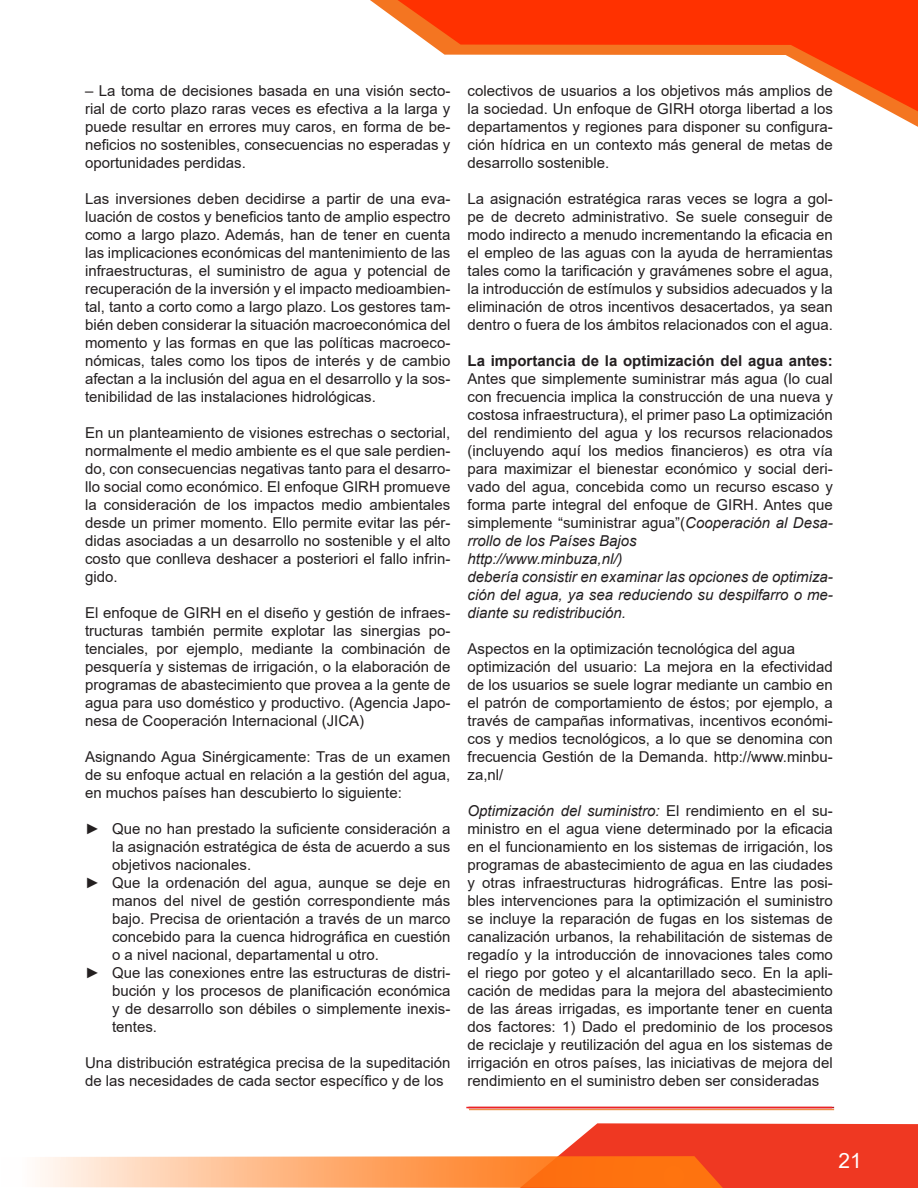
<style>
.page{position:relative;width:918px;height:1188px;background:#fff}
.page>*{position:absolute;margin:0;border:0;box-sizing:border-box;transform-origin:0 0}
.t1{font:21px "Arial";color:#fff}
.Párrafos{font:15px/18px "Arial";color:#231f20;text-align:justify}
.Párrafos-2{font:italic 15px/18px "Arial";color:#231f20;text-align:justify}
.s1{font-weight:700}
.s2{font-style:italic}
</style>
<div class="page">
<svg style="left:37px;top:1123px;width:881px;height:65px"></svg>
<hr style="left:468px;top:1107px;width:366px;height:1px;background:#b61a25">
<hr style="left:469px;top:1109px;width:365px;height:1px;background:#ea7d22">
<hr style="left:466px;top:1107px;width:366px;height:1px;background:#ee2123">
<svg style="left:370px;top:0;width:548px;height:127px"></svg>
<svg style="left:398px;top:0;width:520px;height:111px"></svg>
<p class="Párrafos" style="left:85px;top:82px;width:367px">– La toma de decisiones basada en una visión secto&shy;rial de corto plazo raras veces es efectiva a la larga y puede resultar en errores muy caros, en forma de be&shy;neficios no sostenibles, consecuencias no esperadas y oportunidades perdidas.</p>
<p class="Párrafos" style="left:85px;top:190px;width:367px">Las inversiones deben decidirse a partir de una eva&shy;luación de costos y beneficios tanto de amplio espectro como a largo plazo. Además, han de tener en cuenta las implicaciones económicas del mantenimiento de las infraestructuras, el suministro de agua y potencial de recuperación de la inversión y el impacto medioambien&shy;tal, tanto a corto como a largo plazo. Los gestores tam&shy;bién deben considerar la situación macroeconómica del momento y las formas en que las políticas macroeco&shy;nómicas, tales como los tipos de interés y de cambio afectan a la inclusión del agua en el desarrollo y la sos&shy;tenibilidad de las instalaciones hidrológicas.</p>
<p class="Párrafos" style="left:85px;top:424px;width:367px">En un planteamiento de visiones estrechas o sectorial, normalmente el medio ambiente es el que sale perdien&shy;do, con consecuencias negativas tanto para el desarro&shy;llo social como económico. El enfoque GIRH promueve la consideración de los impactos medio ambientales desde un primer momento. Ello permite evitar las pér&shy;didas asociadas a un desarrollo no sostenible y el alto costo que conlleva deshacer a posteriori el fallo infrin&shy;gido.</p>
<p class="Párrafos" style="left:85px;top:604px;width:367px">El enfoque de GIRH en el diseño y gestión de infraes&shy;tructuras también permite explotar las sinergias po&shy;tenciales, por ejemplo, mediante la combinación de pesquería y sistemas de irrigación, o la elaboración de programas de abastecimiento que provea a la gente de agua para uso doméstico y productivo. (Agencia Japo&shy;nesa de Cooperación Internacional (JICA)</p>
<p class="Párrafos" style="left:85px;top:748px;width:367px">Asignando Agua Sinérgicamente: Tras de un examen de su enfoque actual en relación a la gestión del agua, en muchos países han descubierto lo siguiente:</p>
<p class="Párrafos" style="left:112px;top:820px;width:340px;text-indent:-27px">► Que no han prestado la suficiente consideración a la asignación estratégica de ésta de acuerdo a sus objetivos nacionales.</p>
<p class="Párrafos" style="left:112px;top:874px;width:340px;text-indent:-27px">► Que la ordenación del agua, aunque se deje en manos del nivel de gestión correspondiente más bajo. Precisa de orientación a través de un marco concebido para la cuenca hidrográfica en cuestión o a nivel nacional, departamental u otro.</p>
<p class="Párrafos" style="left:112px;top:964px;width:340px;text-indent:-27px">► Que las conexiones entre las estructuras de distri&shy;bución y los procesos de planificación económica y de desarrollo son débiles o simplemente inexis&shy;tentes.</p>
<p class="Párrafos" style="left:85px;top:1054px;width:367px">Una distribución estratégica precisa de la supeditación de las necesidades de cada sector específico y de los</p>
<p class="Párrafos" style="left:468px;top:82px;width:367px">colectivos de usuarios a los objetivos más amplios de la sociedad. Un enfoque de GIRH otorga libertad a los departamentos y regiones para disponer su configura&shy;ción hídrica en un contexto más general de metas de desarrollo sostenible.</p>
<p class="Párrafos" style="left:468px;top:190px;width:367px">La asignación estratégica raras veces se logra a gol&shy;pe de decreto administrativo. Se suele conseguir de modo indirecto a menudo incrementando la eficacia en el empleo de las aguas con la ayuda de herramientas tales como la tarificación y gravámenes sobre el agua, la introducción de estímulos y subsidios adecuados y la eliminación de otros incentivos desacertados, ya sean dentro o fuera de los ámbitos relacionados con el agua.</p>
<p class="Párrafos" style="left:468px;top:352px;width:367px"><span class="s1">La importancia de la optimización del agua antes:<br></span>Antes que simplemente suministrar más agua (lo cual con frecuencia implica la construcción de una nueva y costosa infraestructura), el primer paso La optimización del rendimiento del agua y los recursos relacionados (incluyendo aquí los medios financieros) es otra vía para maximizar el bienestar económico y social deri&shy;vado del agua, concebida como un recurso escaso y forma parte integral del enfoque de GIRH. Antes que simplemente “suministrar agua”(<span class="s2">Cooperación al Desa&shy;rrollo de los Países Bajos</span></p>
<p class="Párrafos-2" style="left:468px;top:550px;width:157px">http://www.minbuza,nl/)</p>
<p class="Párrafos-2" style="left:468px;top:568px;width:367px">debería consistir en examinar las opciones de optimiza&shy;ción del agua, ya sea reduciendo su despilfarro o me&shy;diante su redistribución.</p>
<p class="Párrafos" style="left:468px;top:640px;width:329px">Aspectos en la optimización tecnológica del agua</p>
<p class="Párrafos" style="left:468px;top:658px;width:367px">optimización del usuario: La mejora en la efectividad de los usuarios se suele lograr mediante un cambio en el patrón de comportamiento de éstos; por ejemplo, a través de campañas informativas, incentivos económi&shy;cos y medios tecnológicos, a lo que se denomina con frecuencia Gestión de la Demanda. http://www.minbu&shy;za,nl/</p>
<p class="Párrafos" style="left:468px;top:802px;width:367px"><span class="s2">Optimización del suministro:</span> El rendimiento en el su&shy;ministro en el agua viene determinado por la eficacia en el funcionamiento en los sistemas de irrigación, los programas de abastecimiento de agua en las ciudades y otras infraestructuras hidrográficas. Entre las posi&shy;bles intervenciones para la optimización el suministro se incluye la reparación de fugas en los sistemas de canalización urbanos, la rehabilitación de sistemas de regadío y la introducción de innovaciones tales como el riego por goteo y el alcantarillado seco. En la apli&shy;cación de medidas para la mejora del abastecimiento de las áreas irrigadas, es importante tener en cuenta dos factores: 1) Dado el predominio de los procesos de reciclaje y reutilización del agua en los sistemas de irrigación en otros países, las iniciativas de mejora del rendimiento en el suministro deben ser consideradas</p>
<h1 class="t1" style="left:838px;top:1146px;width:25px">21</h1>
</div>
